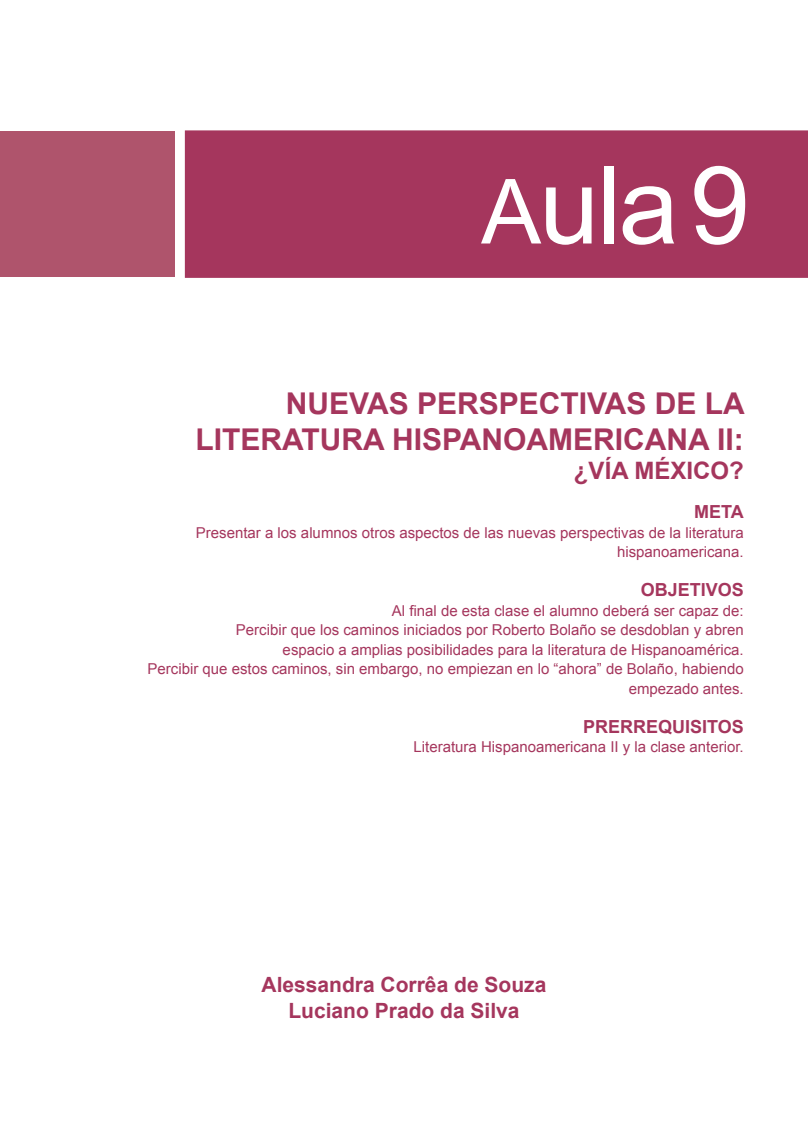
<style>
.page{position:relative;width:808px;height:1127px;background:#fff}
.page>*{position:absolute;margin:0;border:0;box-sizing:border-box;transform-origin:0 0}
.t1{font:108px "Arial";color:#fff}
.t2{font:700 30px/36px "Arial";color:#a5365d;text-align:right}
.t3{font:700 24px "Arial";color:#a5365d}
.t4{font:700 21px/25.2px "Arial";color:#a5365d;text-align:center}
.t5{font:700 18px "Arial";color:#a5365d}
.t6{font:15px/19.5px "Arial";color:#a5365d;text-align:right}
.s1{font-size:90px}
</style>
<div class="page">
<div style="left:186px;top:131px;width:622px;height:146px;background:#a5365d"></div>
<div style="left:185px;top:130px;width:623px;height:148px;border:2px solid #a5365d"></div>
<div style="left:1px;top:131px;width:174px;height:146px;background:#af546c"></div>
<h1 class="t1" style="left:481px;top:135px;width:270px"><span class="s1">A</span>ula9</h1>
<h2 class="t2" style="left:195px;top:387px;width:551px">NUEVAS PERSPECTIVAS DE LA<br>LITERATURA HISPANOAMERICANA II:</h2>
<h3 class="t3" style="left:574px;top:455px;width:171px">¿VÍA MÉXICO?</h3>
<p class="t5" style="left:694px;top:500px;width:28px">Meta</p>
<p class="t6" style="left:196px;top:523px;width:549px">Presentar a los alumnos otros aspectos de las nuevas perspectivas de la literatura hispanoamericana.</p>
<p class="t5" style="left:641px;top:578px;width:48px">Objetiv</p>
<p class="t5" style="left:718px;top:578px;width:26px">os</p>
<p class="t6" style="left:148px;top:601px;width:598px">Al final de esta clase el alumno deberá ser capaz de:<br>Percibir que los caminos iniciados por Roberto Bolaño se desdoblan y abren<br>espacio a amplias posibilidades para la literatura de Hispanoamérica.<br>Percibir que estos caminos, sin embargo, no empiezan en lo “ahora” de Bolaño, habiendo empezado antes.</p>
<p class="t5" style="left:583px;top:714px;width:25px">Prerrequisit</p>
<p class="t5" style="left:718px;top:714px;width:26px">os</p>
<p class="t6" style="left:414px;top:737px;width:332px">Literatura Hispanoamericana II y la clase anterior.</p>
<h3 class="t4" style="left:262px;top:973px;width:286px">Alessandra Corrêa de Souza<br>Luciano Prado da Silva</h3>
</div>
